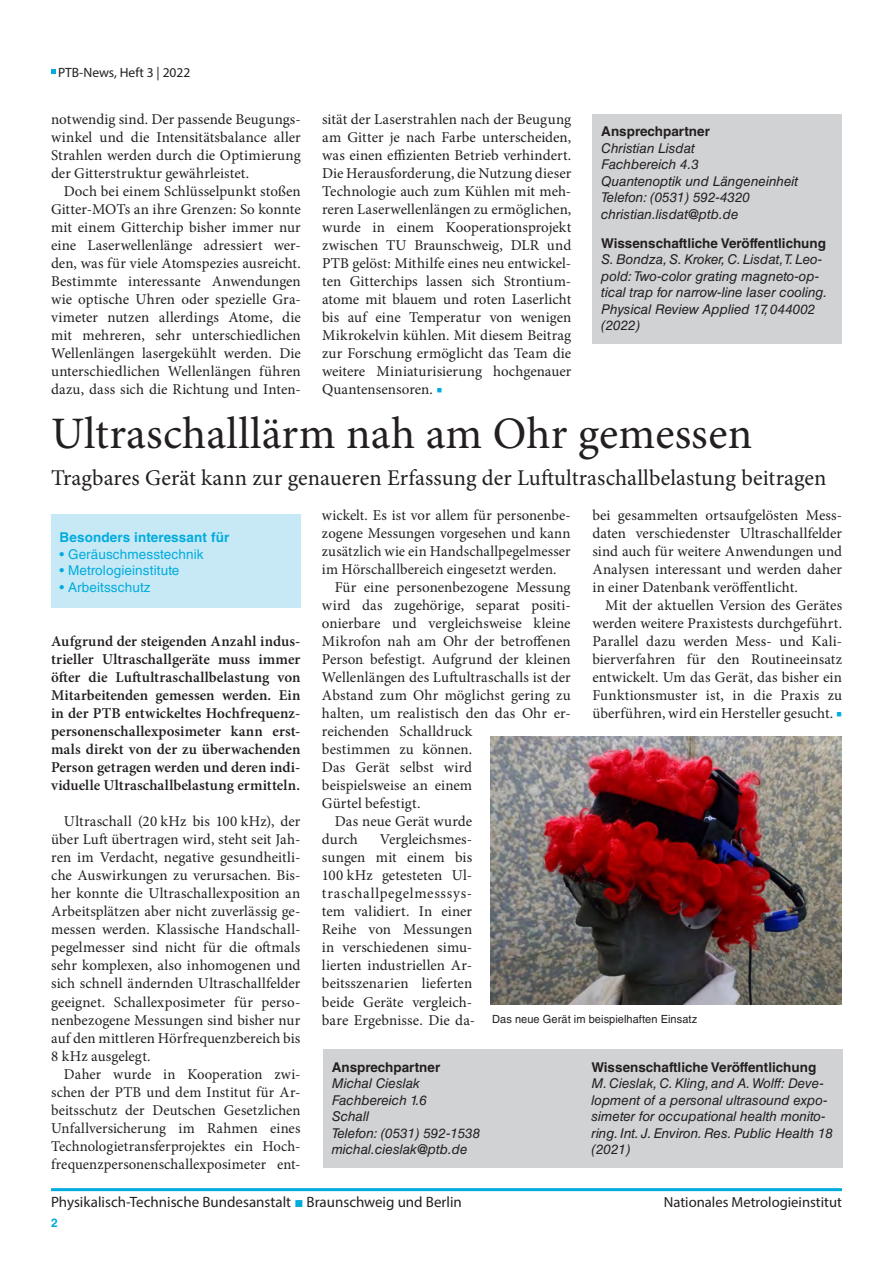
<style>
.page{position:relative;width:893px;height:1263px;background:#fff}
.page>*{position:absolute;margin:0;border:0;box-sizing:border-box;transform-origin:0 0}
.Ueberschrift{font:45px "Minion Pro";letter-spacing:.005em;color:#231f20}
.Unter_Ueberschrift{font:22.5px "Minion Pro";letter-spacing:.005em;color:#231f20}
.Fließtext_mit_Einzug{font:15px/18px "Minion Pro";letter-spacing:.005em;color:#231f20;text-align:justify}
.Abstrakt{font:600 15px/18px "Minion Pro";letter-spacing:.005em;color:#231f20;text-align:justify}
.t1{font:15px "Myriad Pro";color:#231f20}
.t2{font:14.7px "Myriad Pro";color:#231f20}
.Ansprechpartner_text{font:italic 13.5px/16.5px "Helvetica LT Std";color:#231f20}
.Ansprechpartner_fett{font:700 13.5px "Helvetica LT Std";color:#231f20}
.Besonders_Interessan{font:13.5px "Helvetica LT Std";letter-spacing:.01em;color:#00acdd}
.Besonders_Interssant{font:700 13.5px "Helvetica LT Std";letter-spacing:.01em;color:#00acdd}
.t3{font:13.5px "Myriad Pro";color:#231f20}
.t4{font:700 12px "Helvetica LT Std";color:#00acdd}
.t5{font:11.25px "Helvetica LT Std";letter-spacing:.005em;color:#231f20}
.s1{color:#00acdd}
.s2{font-family:"Arial";color:#00acdd}
</style>
<div class="page">
<div style="left:593px;top:114px;width:249px;height:229px;background:#d1d2d4"></div>
<div style="left:51px;top:514px;width:249px;height:93px;background:#c7e9f6"></div>
<div style="left:323px;top:1049px;width:520px;height:119px;background:#d1d2d4"></div>
<img style="left:491px;top:736px;width:350px;height:268px">
<hr style="left:51px;top:1188px;width:791px;height:3px;background:#00acdd">
<svg style="left:51px;top:70px;width:4px;height:4px"></svg>
<p class="t3" style="left:58px;top:64px;width:134px">PTB-News, Heft 3 | 2022</p>
<p class="Fließtext_mit_Einzug" style="left:51px;top:111px;width:251px">notwendig sind. Der passende Beugungs&shy;winkel und die Intensitätsbalance aller Strahlen werden durch die Optimierung der Gitterstruktur gewährleistet.</p>
<p class="Fließtext_mit_Einzug" style="left:51px;top:183px;width:251px;text-indent:13px">Doch bei einem Schlüsselpunkt stoßen Gitter-MOTs an ihre Grenzen: So konnte mit einem Gitterchip bisher immer nur eine Laserwellenlänge adressiert wer&shy;den, was für viele Atomspezies ausreicht.<br>Bestimmte interessante Anwendungen wie optische Uhren oder spezielle Gra&shy;vimeter nutzen allerdings Atome, die mit mehreren, sehr unterschiedlichen Wellenlängen lasergekühlt werden. Die unterschiedlichen Wellenlängen führen dazu, dass sich die Richtung und Inten-</p>
<p class="Fließtext_mit_Einzug" style="left:322px;top:111px;width:251px">sität der Laserstrahlen nach der Beugung am Gitter je nach Farbe unterscheiden, was einen effizienten Betrieb verhindert.<br>Die Herausforderung, die Nutzung dieser Technologie auch zum Kühlen mit meh&shy;reren Laserwellenlängen zu ermöglichen, wurde in einem Kooperationsprojekt zwischen TU Braunschweig, DLR und PTB gelöst: Mithilfe eines neu entwickel&shy;ten Gitterchips lassen sich Strontium&shy;atome mit blauem und roten Laserlicht bis auf eine Temperatur von wenigen Mikrokelvin kühlen. Mit diesem Beitrag zur Forschung ermöglicht das Team die weitere Miniaturisierung hochgenauer Quantensensoren. <span class="s1">■</span></p>
<h3 class="Ansprechpartner_fett" style="left:601px;top:123px;width:110px">Ansprechpartner</h3>
<p class="Ansprechpartner_text" style="left:601px;top:140px;width:199px">Christian Lisdat<br>Fachbereich 4.3<br>Quantenoptik und Längeneinheit<br>Telefon: (0531) 592-4320 christian.lisdat@ptb.de</p>
<h3 class="Ansprechpartner_fett" style="left:601px;top:235px;width:226px">Wissenschaftliche Veröffentlichung</h3>
<p class="Ansprechpartner_text" style="left:601px;top:251px;width:228px">S. Bondza, S. Kroker, C. Lisdat,T. Leo&shy;pold: Two-color grating magneto-op&shy;tical trap for narrow-line laser cooling.<br>Physical Review Applied 17, 044002 (2022)</p>
<h1 class="Ueberschrift" style="left:51px;top:404px;width:703px">Ultraschalllärm nah am Ohr gemessen</h1>
<h2 class="Unter_Ueberschrift" style="left:51px;top:463px;width:777px">Tragbares Gerät kann zur genaueren Erfassung der Luftultraschallbelastung beitragen</h2>
<h3 class="Besonders_Interssant" style="left:60px;top:529px;width:171px">Besonders interessant für</h3>
<p class="Besonders_Interessan" style="left:60px;top:546px;width:146px">• Geräuschmesstechnik</p>
<p class="Besonders_Interessan" style="left:60px;top:563px;width:121px">• Metrologieinstitute</p>
<p class="Besonders_Interessan" style="left:60px;top:579px;width:93px">• Arbeitsschutz</p>
<p class="Abstrakt" style="left:51px;top:632px;width:251px">Aufgrund der steigenden Anzahl indus&shy;trieller Ultraschallgeräte muss immer öfter die Luftultraschallbelastung von Mitarbeitenden gemessen werden. Ein in der PTB entwickeltes Hochfrequenz&shy;personenschallexposimeter kann erst&shy;mals direkt von der zu überwachenden Person getragen werden und deren indi&shy;viduelle Ultraschallbelastung ermitteln.</p>
<p class="Fließtext_mit_Einzug" style="left:51px;top:813px;width:251px;text-indent:13px">Ultraschall (20 kHz bis 100 kHz), der über Luft übertragen wird, steht seit Jah&shy;ren im Verdacht, negative gesundheitli&shy;che Auswirkungen zu verursachen. Bis&shy;her konnte die Ultraschallexposition an Arbeitsplätzen aber nicht zuverlässig ge&shy;messen werden. Klassische Handschall&shy;pegelmesser sind nicht für die oftmals sehr komplexen, also inhomogenen und sich schnell ändernden Ultraschallfelder geeignet. Schallexposimeter für perso&shy;nenbezogene Messungen sind bisher nur auf den mittleren Hörfrequenzbereich bis 8 kHz ausgelegt.</p>
<p class="Fließtext_mit_Einzug" style="left:51px;top:1065px;width:251px;text-indent:13px">Daher wurde in Kooperation zwi&shy;schen der PTB und dem Institut für Ar&shy;beitsschutz der Deutschen Gesetzlichen Unfallversicherung im Rahmen eines Technologietransferprojektes ein Hoch&shy;frequenzpersonenschallexposimeter ent-</p>
<p class="Fließtext_mit_Einzug" style="left:322px;top:507px;width:250px">wickelt. Es ist vor allem für personenbe&shy;zogene Messungen vorgesehen und kann zusätzlich wie ein Handschallpegelmesser im Hörschallbereich eingesetzt werden.</p>
<p class="Fließtext_mit_Einzug" style="left:322px;top:579px;width:250px;text-align:left;text-indent:13px">Für eine personenbezogene Messung wird das zugehörige, separat positi&shy;onierbare und vergleichsweise kleine<br>Mikrofon nah am Ohr der betroffenen<br>Person befestigt. Aufgrund der kleinen<br>Wellenlängen des Luftultraschalls ist der<br>Abstand zum Ohr möglichst gering zu halten, um realistisch den das Ohr er&shy;reichenden Schalldruck<br>bestimmen zu können.<br>Das Gerät selbst wird<br>beispielsweise an einem<br>Gürtel befestigt.</p>
<p class="Fließtext_mit_Einzug" style="left:322px;top:813px;width:152px;text-indent:13px">Das neue Gerät wurde durch</p>
<p class="Fließtext_mit_Einzug" style="left:592px;top:507px;width:251px">bei gesammelten ortsaufgelösten Mess&shy;daten verschiedenster Ultraschallfelder sind auch für weitere Anwendungen und Analysen interessant und werden daher in einer Datenbank veröffentlicht.</p>
<p class="Fließtext_mit_Einzug" style="left:592px;top:597px;width:251px;text-indent:13px">Mit der aktuellen Version des Gerätes werden weitere Praxistests durchgeführt.<br>Parallel dazu werden Mess- und Kali&shy;bierverfahren für den Routineeinsatz entwickelt. Um das Gerät, das bisher ein Funktionsmuster ist, in die Praxis zu überführen, wird ein Hersteller gesucht. <span class="s1">■</span></p>
<p class="Fließtext_mit_Einzug" style="left:322px;top:831px;width:155px;text-align:left;text-indent:58px">Vergleichsmes&shy;sungen mit einem bis<br>100 kHz getesteten Ul&shy;traschallpegelmesssys&shy;tem validiert. In einer<br>Reihe von Messungen in verschiedenen simu&shy;lierten industriellen Ar&shy;beitsszenarien lieferten beide Geräte vergleich&shy;bare Ergebnisse. Die da-</p>
<p class="t5" style="left:492px;top:1013px;width:206px">Das neue Gerät im beispielhaften Einsatz</p>
<h3 class="Ansprechpartner_fett" style="left:332px;top:1059px;width:110px">Ansprechpartner</h3>
<p class="Ansprechpartner_text" style="left:332px;top:1075px;width:150px">Michal Cieslak<br>Fachbereich 1.6<br>Schall<br>Telefon: (0531) 592-1538 michal.cieslak@ptb.de</p>
<h3 class="Ansprechpartner_fett" style="left:591px;top:1059px;width:226px">Wissenschaftliche Veröffentlichung</h3>
<p class="Ansprechpartner_text" style="left:591px;top:1075px;width:243px">M. Cieslak, C. Kling, and A. Wolff: Deve&shy;lopment of a personal ultrasound expo&shy;simeter for occupational health monito&shy;ring. Int. J. Environ. Res. Public Health 18 (2021)</p>
<p class="t1" style="left:51px;top:1193px;width:412px">Physikalisch-Technische Bundesanstalt <span class="s2">■</span> Braunschweig und Berlin</p>
<p class="t2" style="left:664px;top:1193px;width:180px">Nationales Metrologieinstitut</p>
<p class="t4" style="left:51px;top:1215px;width:8px">2</p>
</div>
